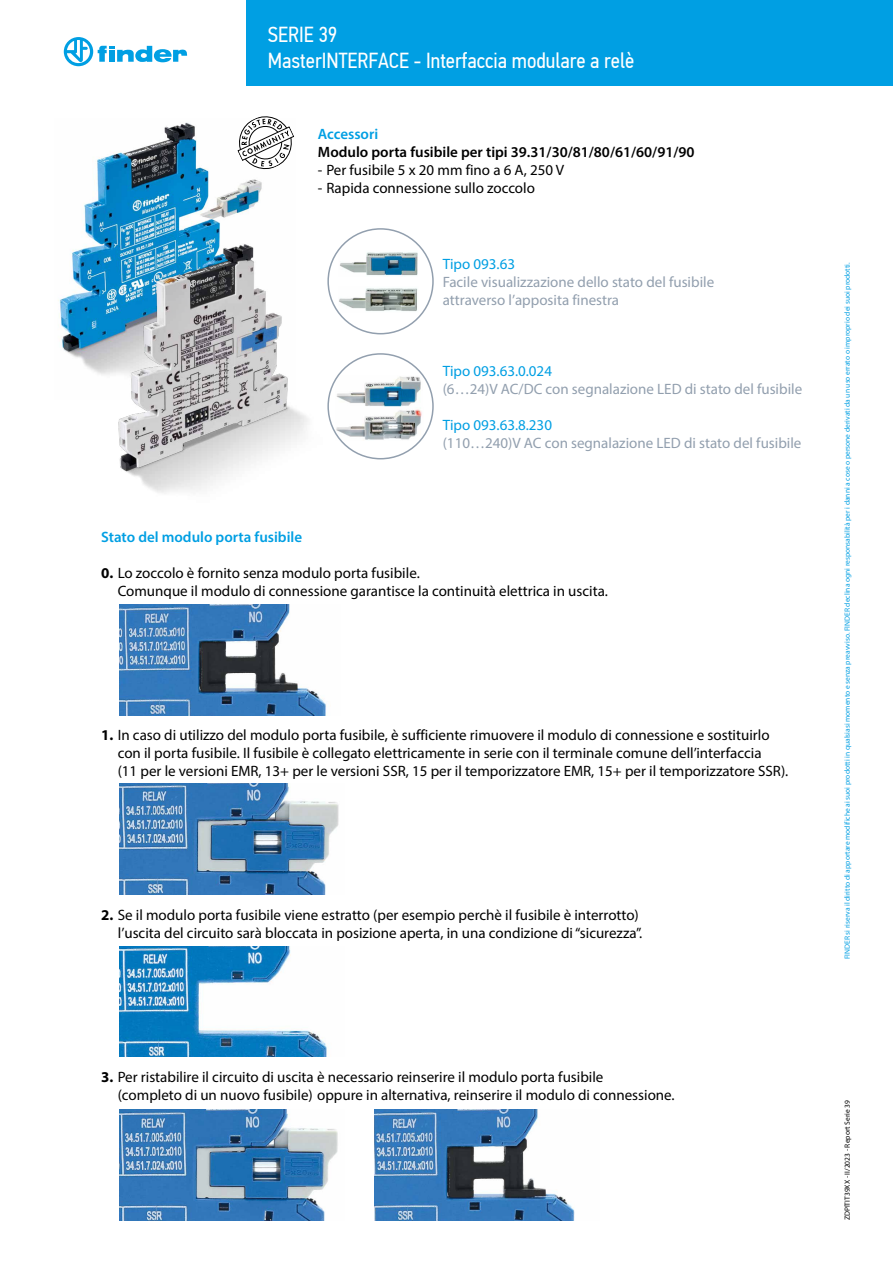
<style>
.page{position:relative;width:893px;height:1263px;background:#fff}
.page>*{position:absolute;margin:0;border:0;box-sizing:border-box;transform-origin:0 0}
.t1{font:21.75px/26.1px "PF Din Text Cond Pro";color:#fff}
.t2{font:15px/18px "Myriad Pro";color:#000}
.t3{font:15px/18px "Myriad Pro";color:#929fae}
.t4{font:600 15px "Myriad Pro";color:#000}
.t5{font:15px "Myriad Pro";color:#009fe3}
.t6{font:600 15px "Myriad Pro";color:#009fe3}
.t7{font:7.5px "Myriad Pro";color:#009fe3}
.t8{font:7.5px "Myriad Pro";color:#000}
.s1{font-weight:700}
</style>
<div class="page">
<img style="left:58px;top:122px;width:204px;height:253px">
<svg style="left:235px;top:116px;width:59px;height:57px"></svg>
<img style="left:111px;top:239px;width:247px;height:254px">
<img style="left:119px;top:605px;width:207px;height:110px">
<img style="left:119px;top:783px;width:220px;height:111px">
<img style="left:119px;top:946px;width:208px;height:111px">
<img style="left:119px;top:1110px;width:219px;height:110px">
<img style="left:375px;top:1110px;width:200px;height:110px">
<img style="left:339px;top:251px;width:79px;height:25px">
<img style="left:338px;top:286px;width:80px;height:26px">
<div style="left:327px;top:228px;width:107px;height:106px;border:2px solid #929fae;border-radius:50%"></div>
<img style="left:335px;top:375px;width:86px;height:33px">
<img style="left:335px;top:408px;width:89px;height:32px">
<div style="left:327px;top:353px;width:107px;height:106px;border:2px solid #929fae;border-radius:50%"></div>
<div style="left:247px;top:0;width:646px;height:85px;background:#009fe3"></div>
<svg style="left:64px;top:37px;width:123px;height:29px"></svg>
<h1 class="t1" style="left:268px;top:21px;width:368px">SERIE 39<br>MasterINTERFACE - Interfaccia modulare a relè</h1>
<p class="t6" style="left:318px;top:124px;width:62px">Accessori</p>
<p class="t4" style="left:318px;top:142px;width:378px">Modulo porta fusibile per tipi 39.31/30/81/80/61/60/91/90</p>
<p class="t2" style="left:318px;top:161px;width:248px">- Per fusibile 5 x 20 mm fino a 6 A, 250 V</p>
<p class="t2" style="left:318px;top:179px;width:219px">- Rapida connessione sullo zoccolo</p>
<p class="t5" style="left:443px;top:255px;width:74px">Tipo 093.63</p>
<p class="t3" style="left:443px;top:273px;width:273px">Facile visualizzazione dello stato del fusibile attraverso l’apposita finestra</p>
<p class="t5" style="left:443px;top:362px;width:111px">Tipo 093.63.0.024</p>
<p class="t3" style="left:443px;top:380px;width:361px">(6…24)V AC/DC con segnalazione LED di stato del fusibile</p>
<p class="t5" style="left:443px;top:416px;width:111px">Tipo 093.63.8.230</p>
<p class="t3" style="left:443px;top:434px;width:360px">(110…240)V AC con segnalazione LED di stato del fusibile</p>
<p class="t6" style="left:101px;top:527px;width:203px">Stato del modulo porta fusibile</p>
<p class="t2" style="left:118px;top:563px;width:492px;text-indent:-17px"><span class="s1">0.</span> Lo zoccolo è fornito senza modulo porta fusibile.<br>Comunque il modulo di connessione garantisce la continuità elettrica in uscita.</p>
<p class="t2" style="left:118px;top:725px;width:672px;text-indent:-17px"><span class="s1">1.</span> In caso di utilizzo del modulo porta fusibile, è sufficiente rimuovere il modulo di connessione e sostituirlo con il porta fusibile. Il fusibile è collegato elettricamente in serie con il terminale comune dell’interfaccia<br>(11 per le versioni EMR, 13+ per le versioni SSR, 15 per il temporizzatore EMR, 15+ per il temporizzatore SSR).</p>
<p class="t2" style="left:101px;top:905px;width:543px;text-align:right"><span class="s1">2.</span> Se il modulo porta fusibile viene estratto (per esempio perchè il fusibile è interrotto) l’uscita del circuito sarà bloccata in posizione aperta, in una condizione di “sicurezza”.</p>
<p class="t7" style="left:843px;top:959px;width:699px;rotate:-90deg">FINDER si riserva il diritto di apportare modifiche ai suoi prodotti in qualsiasi momento e senza preavviso. FINDER declina ogni responsabilità per i danni a cose o persone derivati da un uso errato o improprio dei suoi prodotti.</p>
<p class="t2" style="left:118px;top:1067px;width:558px;text-indent:-17px"><span class="s1">3.</span> Per ristabilire il circuito di uscita è necessario reinserire il modulo porta fusibile<br>(completo di un nuovo fusibile) oppure in alternativa, reinserire il modulo di connessione.</p>
<p class="t8" style="left:843px;top:1220px;width:122px;rotate:-90deg">ZDPITIT39XX - II/2023 - Report Serie 39</p>
</div>
